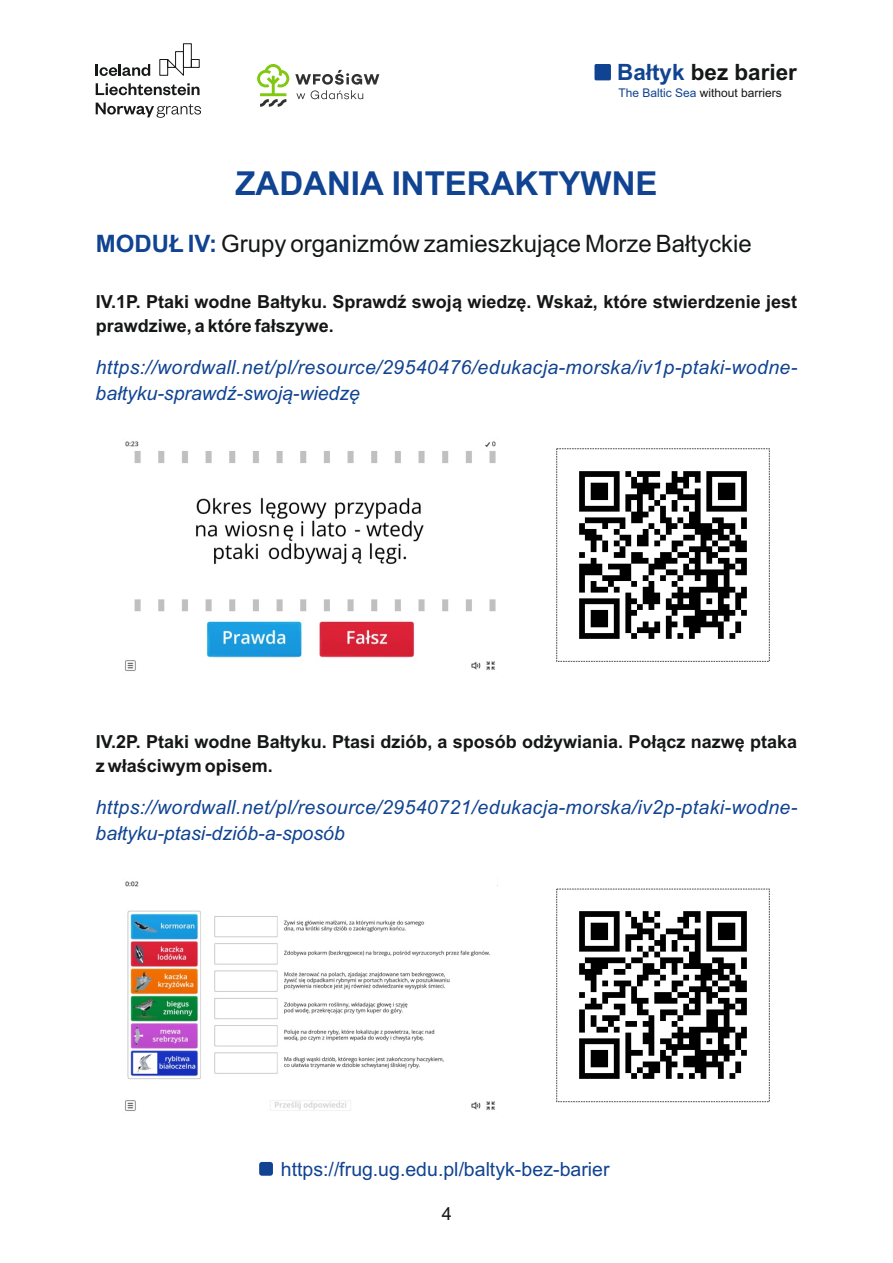
<style>
.page{position:relative;width:893px;height:1263px;background:#fff}
.page>*{position:absolute;margin:0;border:0;box-sizing:border-box;transform-origin:0 0}
.t1{font:700 33px "Arial";color:#104391}
.t2{font:24px "Arial";color:#151616}
.t3{font:700 22.5px "Arial";color:#151616}
.t4{font:italic 19.5px/26.1px "Arial";letter-spacing:.02em;color:#104391}
.t5{font:19.5px "Arial";color:#104391}
.t6{font:700 18px/24.2px "Arial";color:#151616}
.t7{font:18px "Arial";color:#151616}
.t8{font:12px "Arial";color:#151616}
.s1{color:#104391}
.s2{font-weight:700;color:#104391}
</style>
<div class="page">
<img style="left:557px;top:888px;width:213px;height:191px">
<img style="left:579px;top:471px;width:168px;height:168px">
<div style="left:183px;top:43px;width:9px;height:25px;border:1px solid #171818"></div>
<svg style="left:96px;top:51px;width:104px;height:44px"></svg>
<svg style="left:96px;top:103px;width:105px;height:15px"></svg>
<svg style="left:257px;top:64px;width:32px;height:43px"></svg>
<svg style="left:295px;top:70px;width:84px;height:29px"></svg>
<div style="left:594px;top:64px;width:17px;height:16px;background:#104391;border-radius:2px"></div>
<div style="left:259px;top:1162px;width:14px;height:14px;background:#104391;border-radius:3px"></div>
<div style="left:556px;top:448px;width:214px;height:214px;border:1px dashed #4e4e4d"></div>
<div style="left:556px;top:889px;width:214px;height:213px;border:1px dashed #4e4e4d"></div>
<img style="left:125px;top:878px;width:373px;height:233px">
<img style="left:125px;top:438px;width:373px;height:233px">
<p class="t3" style="left:617px;top:64px;width:181px"><span class="s1">Bałtyk</span> bez barier</p>
<p class="t8" style="left:619px;top:89px;width:165px"><span class="s1">The Baltic Sea</span> without barriers</p>
<h1 class="t1" style="left:235px;top:171px;width:424px">ZADANIA INTERAKTYWNE</h1>
<p class="t2" style="left:96px;top:234px;width:658px"><span class="s2">MODUŁ IV:</span> Grupy organizmów zamieszkujące Morze Bałtyckie</p>
<p class="t6" style="left:96px;top:291px;width:703px">IV.1P. Ptaki wodne Bałtyku. Sprawdź swoją wiedzę. Wskaż, które stwierdzenie jest prawdziwe, a które fałszywe.</p>
<p class="t4" style="left:96px;top:356px;width:703px">https://wordwall.net/pl/resource/29540476/edukacja-morska/iv1p-ptaki-wodne&shy;bałtyku-sprawdź-swoją-wiedzę</p>
<p class="t6" style="left:96px;top:731px;width:703px">IV.2P. Ptaki wodne Bałtyku. Ptasi dziób, a sposób odżywiania. Połącz nazwę ptaka z właściwym opisem.</p>
<p class="t4" style="left:96px;top:796px;width:703px">https://wordwall.net/pl/resource/29540721/edukacja-morska/iv2p-ptaki-wodne&shy;bałtyku-ptasi-dziób-a-sposób</p>
<p class="t5" style="left:281px;top:1162px;width:330px">https://frug.ug.edu.pl/baltyk-bez-barier</p>
<p class="t7" style="left:442px;top:1207px;width:12px">4</p>
</div>
